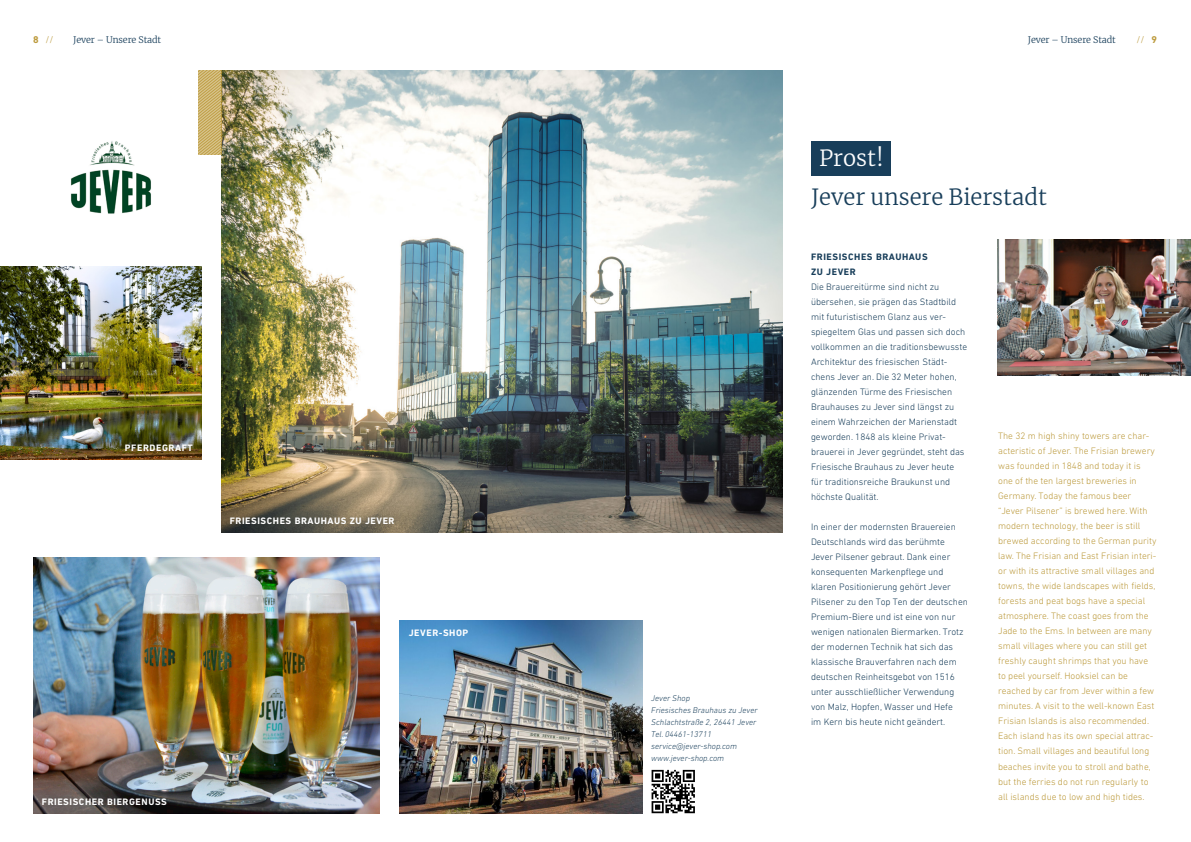
<style>
.page{position:relative;width:1191px;height:842px;background:#fff}
.page>*{position:absolute;margin:0;border:0;box-sizing:border-box;transform-origin:0 0}
.t1{font:300 22px "Merriweather";color:#183e5a}
.t2{font:300 22px "Merriweather";color:#fff}
.t3{font:300 10px "DIN Next W1 G";color:#bc9a3c}
.t4{font:300 9.5px/15px "DIN Next W1 G";color:#183e5a}
.t5{font:300 9.5px/15px "DIN Next W1 G";color:#bc9a3c}
.t6{font:700 9.5px "DIN Next W1 G";letter-spacing:.06em;color:#fff}
.t7{font:700 9.5px/15px "DIN Next W1 G";letter-spacing:.06em;color:#183e5a}
.t8{font:300 9px "Merriweather";letter-spacing:-.01em;color:#183e5a}
.t9{font:italic 300 8.5px/12px "DIN Next W1 G";color:#183e5a}
.s1{font-weight:700}
</style>
<div class="page">
<div style="left:811px;top:142px;width:79px;height:34px;background:#183e5a"></div>
<img style="left:33px;top:557px;width:347px;height:257px">
<img style="left:400px;top:620px;width:242px;height:194px">
<img style="left:997px;top:239px;width:194px;height:137px">
<img style="left:71px;top:141px;width:80px;height:73px">
<img style="left:0;top:266px;width:201px;height:194px">
<img style="left:221px;top:71px;width:561px;height:462px">
<svg style="left:199px;top:71px;width:22px;height:83px"></svg>
<svg style="left:651px;top:769px;width:44px;height:45px"></svg>
<svg style="left:651px;top:770px;width:44px;height:43px"></svg>
<p class="t3" style="left:33px;top:33px;width:22px"><span class="s1">8</span> //</p>
<p class="t8" style="left:73px;top:33px;width:90px">Jever – Unsere Stadt</p>
<p class="t8" style="left:1027px;top:33px;width:90px">Jever – Unsere Stadt</p>
<p class="t3" style="left:1136px;top:33px;width:22px">// <span class="s1">9</span></p>
<p class="t6" style="left:125px;top:443px;width:69px">PFERDEGRAFT</p>
<p class="t6" style="left:230px;top:516px;width:166px">FRIESISCHES BRAUHAUS ZU JEVER</p>
<p class="t6" style="left:409px;top:627px;width:61px">JEVER-SHOP</p>
<p class="t6" style="left:42px;top:796px;width:127px">FRIESISCHER BIERGENUSS</p>
<p class="t9" style="left:651px;top:692px;width:108px">Jever Shop<br>Friesisches Brauhaus zu Jever<br>Schlachtstraße 2, 26441 Jever<br>Tel. 04461-13711 service@jever-shop.com www.jever-shop.com</p>
<h1 class="t2" style="left:819px;top:143px;width:66px">Prost!</h1>
<h1 class="t1" style="left:811px;top:182px;width:237px">Jever unsere Bierstadt</h1>
<p class="t7" style="left:811px;top:249px;width:118px">FRIESISCHES BRAUHAUS<br>ZU JEVER</p>
<p class="t4" style="left:811px;top:279px;width:158px">Die Brauereitürme sind nicht zu übersehen, sie prägen das Stadtbild mit futuris tischem Glanz aus ver&shy;spiegeltem Glas und passen sich doch vollkommen an die traditionsbewusste Architektur des friesischen Städt&shy;chens Jever an. Die 32 Meter hohen, glänzenden Türme des Friesischen Brauhauses zu Jever sind längst zu einem Wahrzeichen der Marienstadt geworden. 1848 als kleine Privat&shy;brauerei in Jever gegrün det, steht das Friesische Brauhaus zu Jever heute für traditionsreiche Braukunst und höchste Qualität.</p>
<p class="t4" style="left:811px;top:519px;width:158px">In einer der modernsten Brauereien Deutschlands wird das berühmte Jever Pilsener gebraut. Dank einer konsequenten Markenpflege und klaren Positionierung gehört Jever Pilsener zu den Top Ten der deutschen Premium-Biere und ist eine von nur wenigen nationalen Biermarken. Trotz der modernen Technik hat sich das klassische Brauverfahren nach dem deutschen Reinheitsgebot von 1516 unter ausschließlicher Verwendung von Malz, Hopfen, Wasser und Hefe<br>im Kern bis heute nicht geändert.</p>
<p class="t5" style="left:998px;top:429px;width:160px">The 32 m high shiny towers are char&shy;acteristic of Jever. The Frisian brewery was founded in 1848 and today it is one of the ten largest breweries in Germany. Today the famous beer “Jever Pilsener” is brewed here. With modern technology, the beer is still brewed according to the German purity law. The Frisian and East Frisian interi&shy;or with its attractive small villages and towns, the wide landscapes with fields, forests and peat bogs have a special atmosphere. The coast goes from the Jade to the Ems. In between are many small villages where you can still get freshly caught shrimps that you have to peel yourself. Hooksiel can be reached by car from Jever within a few minutes. A visit to the well-known East Frisian Islands is also recommended.<br>Each island has its own special attrac&shy;tion. Small villages and beautiful long beaches invite you to stroll and bathe, but the ferries do not run regularly to all islands due to low and high tides.</p>
</div>
